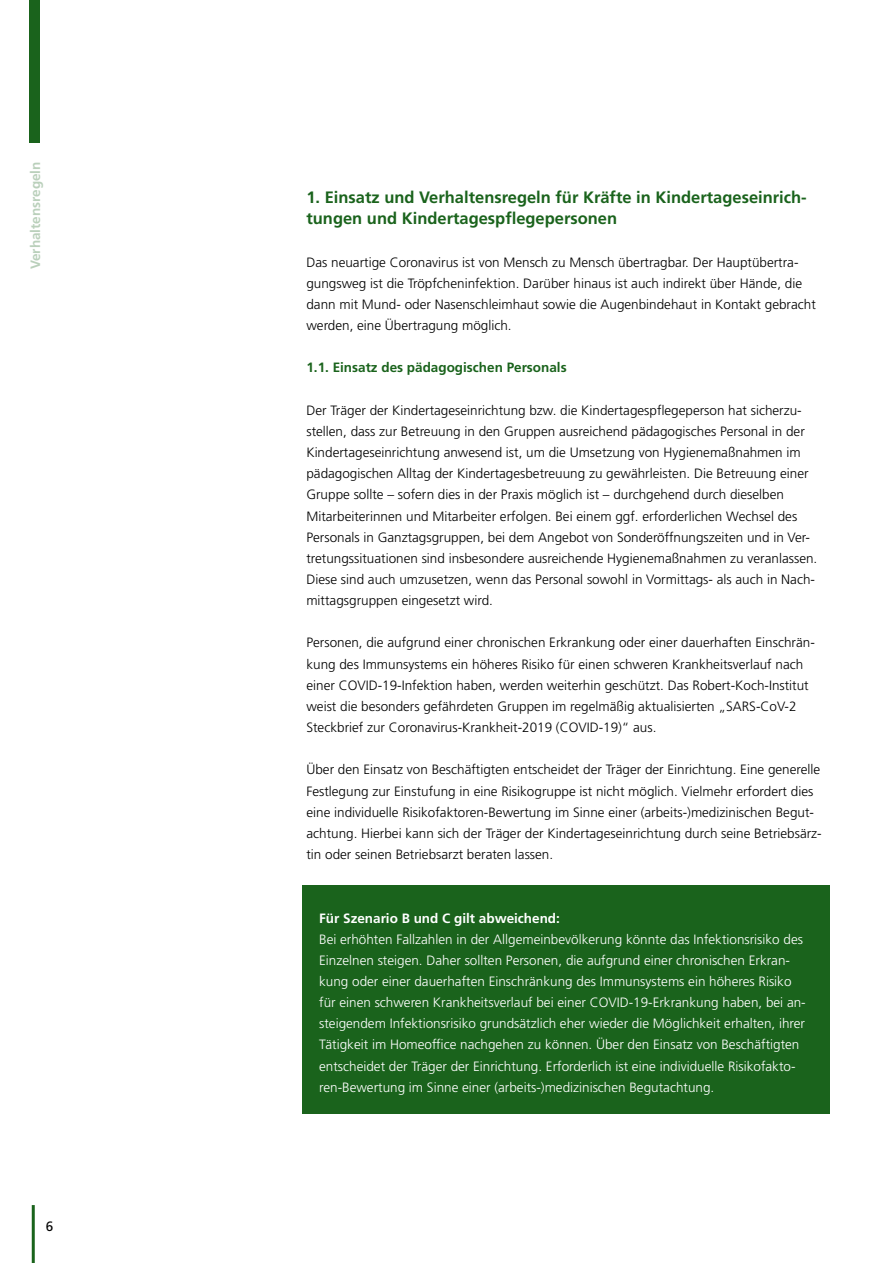
<style>
.page{position:relative;width:893px;height:1263px;background:#fff}
.page>*{position:absolute;margin:0;border:0;box-sizing:border-box;transform-origin:0 0}
.t1{font:700 16.5px/21.1px "Frutiger LT Std";color:#1a631c}
.t2{font:300 13.5px/21.1px "Frutiger LT Std";color:#000}
.t3{font:300 13.5px/21.1px "Frutiger LT Std";color:#fff}
.t4{font:700 13.5px "Frutiger LT Std";color:#1a631c}
.t5{font:700 13.5px "Frutiger LT Std";color:#fff}
.t6{font:700 13.5px "Frutiger LT Std";color:#bad0bb}
.t7{font:13.5px "Frutiger LT Std";color:#000}
</style>
<div class="page">
<div style="left:302px;top:885px;width:527px;height:229px;background:#1a631c"></div>
<div style="left:29px;top:0;width:10px;height:142px;background:#1a631c"></div>
<hr style="left:32px;top:1205px;width:3px;height:58px;background:#1a631c">
<p class="t6" style="left:27px;top:269px;width:109px;rotate:-90deg">Verhaltensregeln</p>
<p class="t7" style="left:46px;top:1218px;width:9px">6</p>
<p class="t1" style="left:306px;top:187px;width:502px">1. Einsatz und Verhaltensregeln für Kräfte in Kindertageseinrich&shy;tungen und Kindertagespflegepersonen</p>
<p class="t2" style="left:306px;top:252px;width:511px">Das neuartige Coronavirus ist von Mensch zu Mensch übertragbar. Der Hauptübertra&shy;gungsweg ist die Tröpfcheninfektion. Darüber hinaus ist auch indirekt über Hände, die dann mit Mund- oder Nasenschleimhaut sowie die Augenbindehaut in Kontakt gebracht werden, eine Übertragung möglich.</p>
<p class="t4" style="left:306px;top:360px;width:262px">1.1. Einsatz des pädagogischen Personals</p>
<p class="t2" style="left:306px;top:400px;width:512px">Der Träger der Kindertageseinrichtung bzw. die Kindertagespflegeperson hat sicherzu&shy;stellen, dass zur Betreuung in den Gruppen ausreichend pädagogisches Personal in der Kindertageseinrichtung anwesend ist, um die Umsetzung von Hygienemaßnahmen im pädagogischen Alltag der Kindertagesbetreuung zu gewährleisten. Die Betreuung einer Gruppe sollte – sofern dies in der Praxis möglich ist – durchgehend durch dieselben Mitarbeiterinnen und Mitarbeiter erfolgen. Bei einem ggf. erforderlichen Wechsel des Personals in Ganztagsgruppen, bei dem Angebot von Sonderöffnungszeiten und in Ver&shy;tretungssituationen sind insbesondere ausreichende Hygienemaßnahmen zu veranlassen.<br>Diese sind auch umzusetzen, wenn das Personal sowohl in Vormittags- als auch in Nach&shy;mittagsgruppen eingesetzt wird.</p>
<p class="t2" style="left:306px;top:632px;width:510px">Personen, die aufgrund einer chronischen Erkrankung oder einer dauerhaften Einschrän&shy;kung des Immunsystems ein höheres Risiko für einen schweren Krankheitsverlauf nach einer COVID-19-Infektion haben, werden weiterhin geschützt. Das Robert-Koch-Institut weist die besonders gefährdeten Gruppen im regelmäßig aktualisierten „SARS-CoV-2<br>Steckbrief zur Coronavirus-Krankheit-2019 (COVID-19)“ aus.</p>
<p class="t2" style="left:306px;top:759px;width:517px">Über den Einsatz von Beschäftigten entscheidet der Träger der Einrichtung. Eine generelle Festlegung zur Einstufung in eine Risikogruppe ist nicht möglich. Vielmehr erfordert dies eine individuelle Risikofaktoren-Bewertung im Sinne einer (arbeits-)medizinischen Begut&shy;achtung. Hierbei kann sich der Träger der Kindertageseinrichtung durch seine Betriebsärz&shy;tin oder seinen Betriebsarzt beraten lassen.</p>
<p class="t5" style="left:319px;top:910px;width:242px">Für Szenario B und C gilt abweichend:</p>
<p class="t3" style="left:319px;top:929px;width:488px">Bei erhöhten Fallzahlen in der Allgemeinbevölkerung könnte das Infektionsrisiko des Einzelnen steigen. Daher sollten Personen, die aufgrund einer chronischen Erkran&shy;kung oder einer dauerhaften Einschränkung des Immunsystems ein höheres Risiko für einen schweren Krankheitsverlauf bei einer COVID-19-Erkrankung haben, bei an&shy;steigendem Infektionsrisiko grundsätzlich eher wieder die Möglichkeit erhalten, ihrer Tätigkeit im Homeoffice nachgehen zu können. Über den Einsatz von Beschäftigten entscheidet der Träger der Einrichtung. Erforderlich ist eine individuelle Risikofakto&shy;ren-Bewertung im Sinne einer (arbeits-)medizinischen Begutachtung.</p>
</div>
